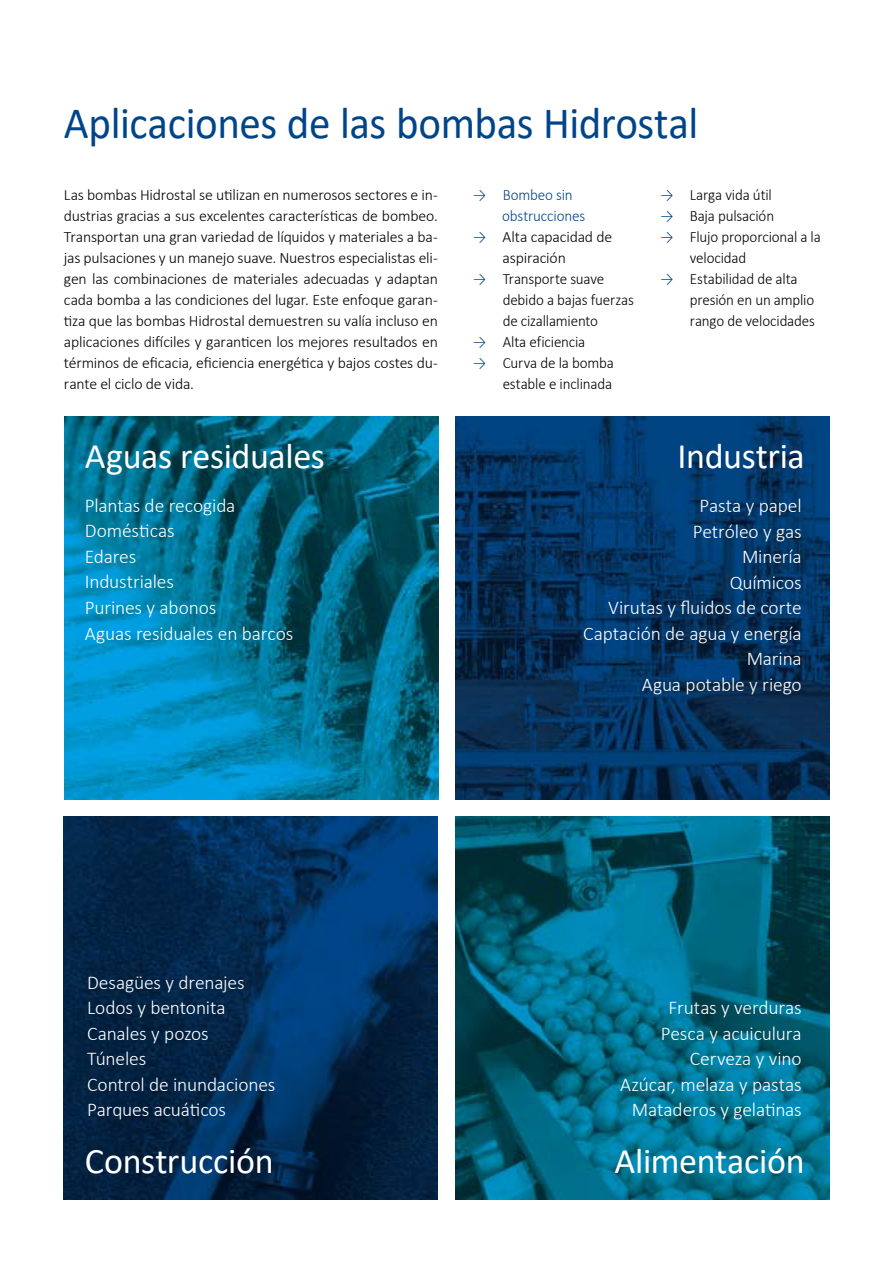
<style>
.page{position:relative;width:893px;height:1263px;background:#fff}
.page>*{position:absolute;margin:0;border:0;box-sizing:border-box;transform-origin:0 0}
.t1{font:45px "Calibri";letter-spacing:-.01em;color:#004589;scale:.96 1}
.t2{font:36px "Calibri";letter-spacing:-.01em;color:#fff}
.t3{font:300 19.5px/25.5px "Calibri";letter-spacing:-.01em;color:#fff}
.t4{font:300 15.75px/21px "Calibri";letter-spacing:-.01em;color:#000;text-align:justify}
.t5{font:300 15.75px/21px "Calibri";letter-spacing:-.01em;color:#000;scale:.96 1}
.t6{font:300 15.75px/21px "Calibri";letter-spacing:-.01em;color:#004589;scale:.96 1}
.s1{color:#004589}
</style>
<div class="page">
<img style="left:64px;top:417px;width:374px;height:382px">
<img style="left:64px;top:816px;width:374px;height:383px">
<img style="left:455px;top:417px;width:374px;height:382px">
<img style="left:455px;top:816px;width:374px;height:383px">
<h1 class="t1" style="left:64px;top:92px;width:662px">Aplicaciones de las bombas Hidrostal</h1>
<p class="t4" style="left:64px;top:184px;width:375px">Las bombas Hidrostal se utilizan en numerosos sectores e in&shy;dustrias gracias a sus excelentes características de bombeo.<br>Transportan una gran variedad de líquidos y materiales a ba&shy;jas pulsaciones y un manejo suave. Nuestros especialistas eli&shy;gen las combinaciones de materiales adecuadas y adaptan cada bomba a las condiciones del lugar. Este enfoque garan&shy;tiza que las bombas Hidrostal demuestren su valía incluso en aplicaciones difíciles y garanticen los mejores resultados en términos de eficacia, eficiencia energética y bajos costes du&shy;rante el ciclo de vida.</p>
<p class="t6" style="left:502px;top:184px;width:88px;text-indent:-29px">→ Bombeo sin obstrucciones</p>
<p class="t4" style="left:503px;top:226px;width:111px;text-indent:-30px"><span class="s1">→</span> Alta capacidad de aspiración</p>
<p class="t5" style="left:503px;top:268px;width:138px;text-indent:-30px"><span class="s1">→</span> Transporte suave debido a bajas fuerzas de cizallamiento</p>
<p class="t5" style="left:473px;top:331px;width:119px"><span class="s1">→</span> Alta eficiencia</p>
<p class="t5" style="left:473px;top:352px;width:148px;text-align:right"><span class="s1">→</span> Curva de la bomba estable e inclinada</p>
<h2 class="t2" style="left:85px;top:431px;width:242px">Aguas residuales</h2>
<p class="t5" style="left:660px;top:184px;width:118px"><span class="s1">→</span> Larga vida útil</p>
<p class="t5" style="left:660px;top:205px;width:120px"><span class="s1">→</span> Baja pulsación</p>
<p class="t5" style="left:690px;top:226px;width:138px;text-indent:-30px"><span class="s1">→</span> Flujo proporcional a la velocidad</p>
<p class="t5" style="left:690px;top:268px;width:132px;text-indent:-30px"><span class="s1">→</span> Estabilidad de alta presión en un amplio rango de velocidades</p>
<h2 class="t2" style="left:677px;top:431px;width:129px">Industria</h2>
<p class="t3" style="left:85px;top:492px;width:210px">Plantas de recogida<br>Domésticas<br>Edares<br>Industriales<br>Purines y abonos<br>Aguas residuales en barcos</p>
<p class="t3" style="left:583px;top:493px;width:220px;text-align:right">Pasta y papel<br>Petróleo y gas<br>Minería<br>Químicos<br>Virutas y fluidos de corte<br>Captación de agua y energía<br>Marina<br>Agua potable y riego</p>
<p class="t3" style="left:87px;top:969px;width:190px">Desagües y drenajes<br>Lodos y bentonita<br>Canales y pozos<br>Túneles<br>Control de inundaciones<br>Parques acuáticos</p>
<h2 class="t2" style="left:85px;top:1136px;width:190px">Construcción</h2>
<p class="t3" style="left:620px;top:995px;width:183px;text-align:right">Frutas y verduras<br>Pesca y acuiculura<br>Cerveza y vino<br>Azúcar, melaza y pastas<br>Mataderos y gelatinas</p>
<h2 class="t2" style="left:614px;top:1136px;width:192px">Alimentación</h2>
</div>
